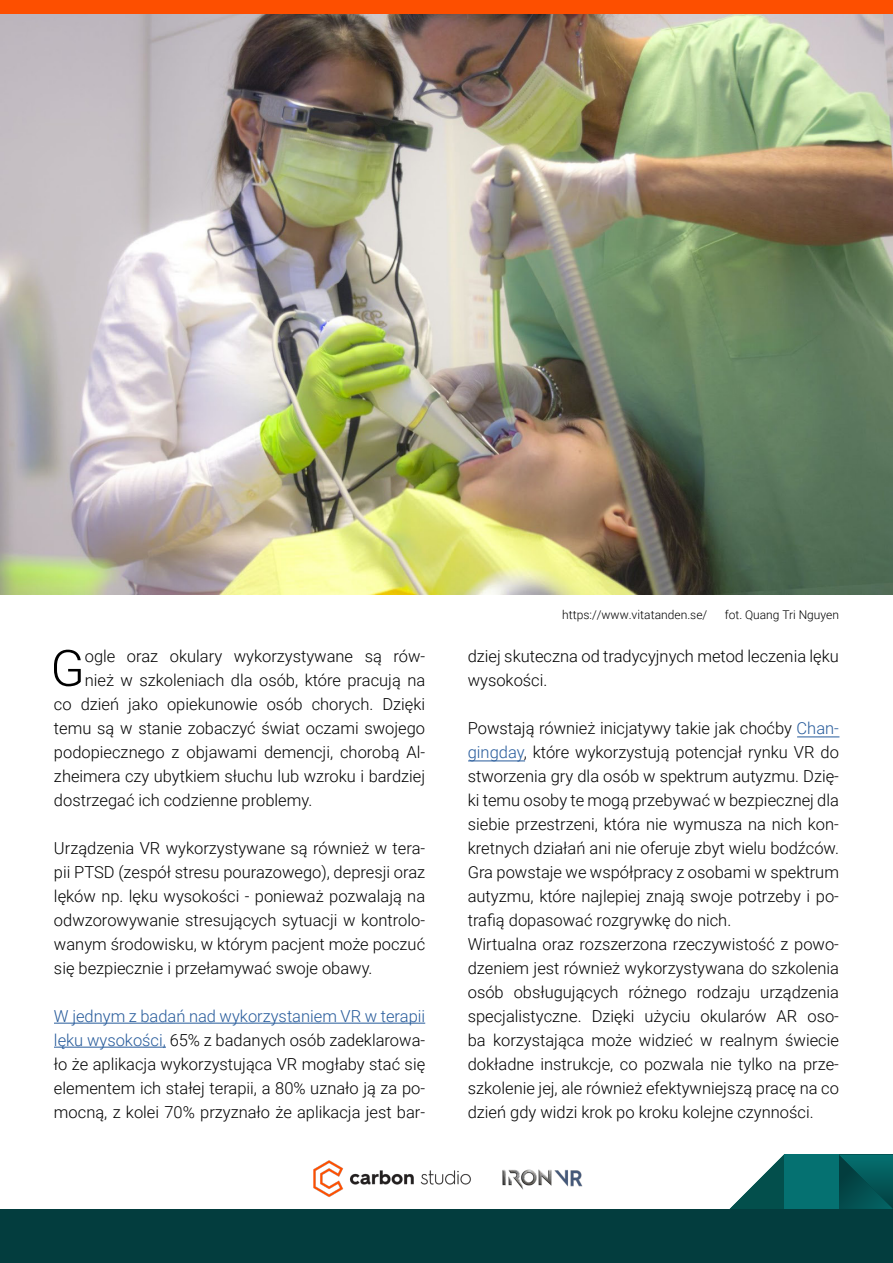
<style>
.page{position:relative;width:893px;height:1263px;background:#fff}
.page>*{position:absolute;margin:0;border:0;box-sizing:border-box;transform-origin:0 0}
.t1{font:300 50.25px "Roboto";color:#000}
.t2{font:300 16.5px/24px "Roboto";color:#000;text-align:justify}
.t3{font:300 12px "Roboto";color:#000}
.t4{font:300 12px "Roboto";color:#000}
.s1{color:#275b9b}
</style>
<div class="page">
<hr style="left:469px;top:760px;width:56px;height:1px;background:#275b9b">
<hr style="left:798px;top:736px;width:41px;height:1px;background:#275b9b">
<hr style="left:54px;top:1023px;width:371px;height:1px;background:#275b9b">
<hr style="left:54px;top:1047px;width:112px;height:1px;background:#275b9b">
<img style="left:0;top:14px;width:893px;height:581px">
<div style="left:0;top:0;width:893px;height:14px;background:#fd4f00"></div>
<div style="left:0;top:1209px;width:893px;height:54px;background:#033d3e"></div>
<svg style="left:730px;top:1154px;width:163px;height:55px"></svg>
<div style="left:784px;top:1154px;width:54px;height:55px;background:#057171"></div>
<img style="left:502px;top:1169px;width:81px;height:21px">
<img style="left:313px;top:1160px;width:158px;height:37px">
<h1 class="t1" style="left:50px;top:633px;width:36px">G</h1>
<p class="t2" style="left:85px;top:643px;width:342px">ogle oraz okulary wykorzystywane są rów-</p>
<p class="t2" style="left:85px;top:667px;width:342px">nież w szkoleniach dla osób, które pracują na</p>
<p class="t2" style="left:54px;top:691px;width:373px">co dzień jako opiekunowie osób chorych. Dzięki</p>
<p class="t2" style="left:54px;top:715px;width:373px">temu są w stanie zobaczyć świat oczami swojego</p>
<p class="t2" style="left:54px;top:739px;width:373px">podopiecznego z objawami demencji, chorobą Al-</p>
<p class="t2" style="left:54px;top:763px;width:373px">zheimera czy ubytkiem słuchu lub wzroku i bardziej</p>
<p class="t2" style="left:54px;top:787px;width:260px">dostrzegać ich codzienne problemy.</p>
<p class="t2" style="left:54px;top:835px;width:373px">Urządzenia VR wykorzystywane są również w tera&shy;pii PTSD (zespół stresu pourazowego), depresji oraz lęków np. lęku wysokości - ponieważ pozwalają na odwzorowywanie stresujących sytuacji w kontrolo&shy;wanym środowisku, w którym pacjent może poczuć się bezpiecznie i przełamywać swoje obawy.</p>
<p class="t2" style="left:54px;top:1003px;width:373px"><span class="s1">W jednym z badań nad wykorzystaniem VR w terapii lęku wysokości,</span> 65% z badanych osób zadeklarowa&shy;ło że aplikacja wykorzystująca VR mogłaby stać się elementem ich stałej terapii, a 80% uznało ją za po&shy;mocną, z kolei 70% przyznało że aplikacja jest bar-</p>
<p class="t3" style="left:562px;top:607px;width:147px">https://www.vitatanden.se/</p>
<p class="t4" style="left:725px;top:606px;width:116px">fot. Quang Tri Nguyen</p>
<p class="t2" style="left:468px;top:643px;width:373px">dziej skuteczna od tradycyjnych metod leczenia lęku wysokości.</p>
<p class="t2" style="left:468px;top:715px;width:373px;text-align:left">Powstają również inicjatywy takie jak choćby <span class="s1">Chan&shy;gingday</span>, które wykorzystują potencjał rynku VR do stworzenia gry dla osób w spektrum autyzmu. Dzię&shy;ki temu osoby te mogą przebywać w bezpiecznej dla siebie przestrzeni, która nie wymusza na nich kon&shy;kretnych działań ani nie oferuje zbyt wielu bodźców.<br>Gra powstaje we współpracy z osobami w spektrum autyzmu, które najlepiej znają swoje potrzeby i po&shy;trafią dopasować rozgrywkę do nich.<br>Wirtualna oraz rozszerzona rzeczywistość z powo&shy;dzeniem jest również wykorzystywana do szkolenia osób obsługujących różnego rodzaju urządzenia specjalistyczne. Dzięki użyciu okularów AR oso&shy;ba korzystająca może widzieć w realnym świecie dokładne instrukcje, co pozwala nie tylko na prze&shy;szkolenie jej, ale również efektywniejszą pracę na co dzień gdy widzi krok po kroku kolejne czynności.</p>
</div>
